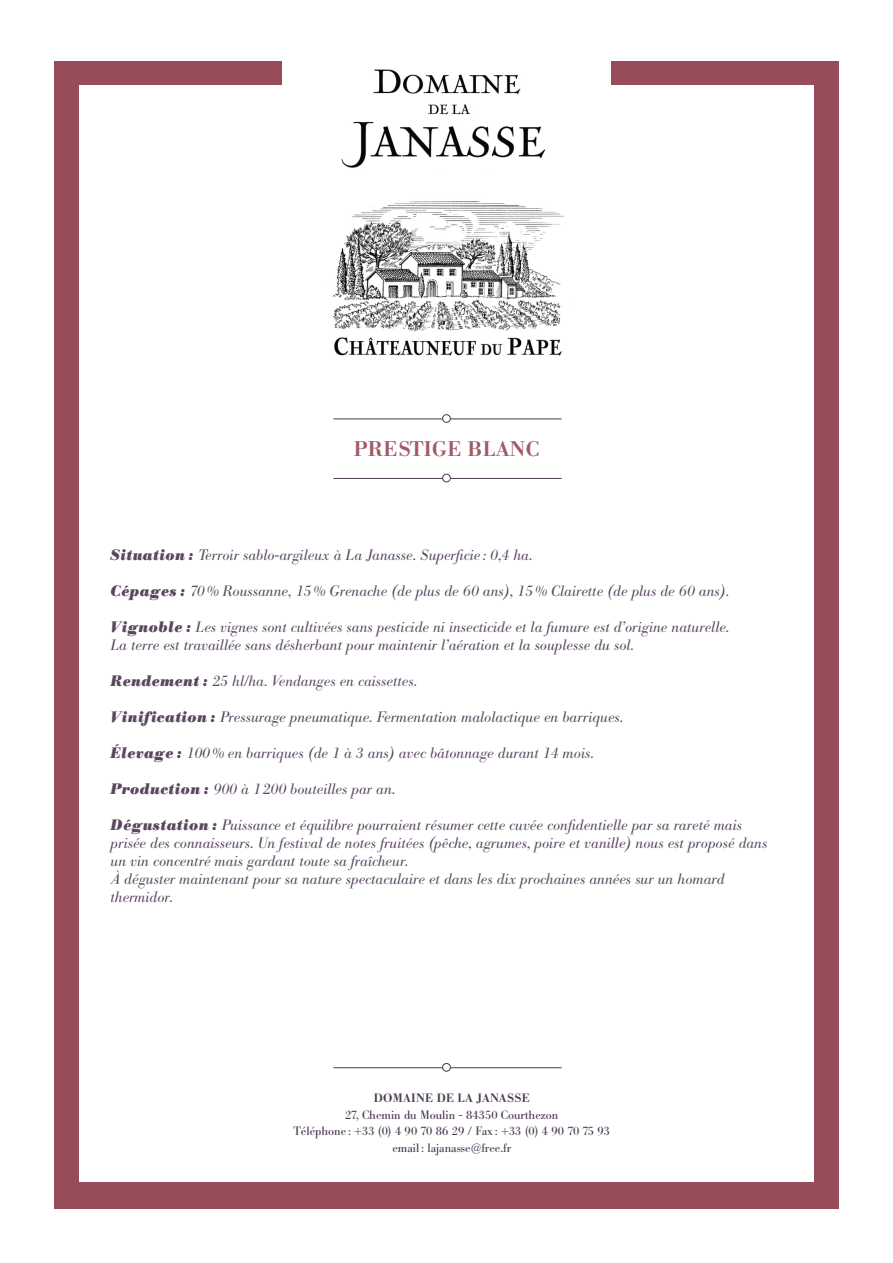
<style>
.page{position:relative;width:893px;height:1263px;background:#fff}
.page>*{position:absolute;margin:0;border:0;box-sizing:border-box;transform-origin:0 0}
.t1{font:500 21px "Bodoni BE";letter-spacing:.02em;color:#a05a65}
.t2{font:italic 300 15px/18px "Bodoni BE";color:#5a475f}
.t3{font:12px/16.5px "Bodoni BE";color:#4b3850;text-align:center}
.t4{font:500 12px "Bodoni BE";letter-spacing:.02em;color:#4b3850}
.s1{font-weight:700}
</style>
<div class="page">
<div style="left:54px;top:61px;width:785px;height:1148px;background:#984c5a"></div>
<div style="left:79px;top:85px;width:735px;height:1097px;background:#fff"></div>
<img style="left:283px;top:61px;width:327px;height:295px">
<hr style="left:333px;top:1067px;width:229px;height:1px;background:#4b3850">
<div style="left:443px;top:1063px;width:7px;height:8px;background:#fff;border-radius:50%"></div>
<div style="left:442px;top:1063px;width:9px;height:8px;border:1px solid #4b3850;border-radius:50%"></div>
<hr style="left:333px;top:478px;width:229px;height:1px;background:#4b3850">
<div style="left:443px;top:474px;width:7px;height:8px;background:#fff;border-radius:50%"></div>
<div style="left:442px;top:474px;width:9px;height:8px;border:1px solid #4b3850;border-radius:50%"></div>
<hr style="left:333px;top:418px;width:229px;height:1px;background:#4b3850">
<div style="left:443px;top:415px;width:7px;height:7px;background:#fff;border-radius:50%"></div>
<div style="left:442px;top:414px;width:9px;height:9px;border:1px solid #4b3850;border-radius:50%"></div>
<h1 class="t1" style="left:354px;top:437px;width:187px">PRESTIGE BLANC</h1>
<p class="t2" style="left:111px;top:546px;width:423px"><span class="s1">Situation :</span> Terroir sablo-argileux à La Janasse. Superficie : 0,4 ha.</p>
<p class="t2" style="left:111px;top:582px;width:620px"><span class="s1">Cépages :</span> 70% Roussanne, 15% Grenache (de plus de 60 ans), 15% Clairette (de plus de 60 ans).</p>
<p class="t2" style="left:111px;top:618px;width:620px"><span class="s1">Vignoble :</span> Les vignes sont cultivées sans pesticide ni insecticide et la fumure est d’origine naturelle.<br>La terre est travaillée sans désherbant pour maintenir l’aération et la souplesse du sol.</p>
<p class="t2" style="left:111px;top:672px;width:308px"><span class="s1">Rendement :</span> 25 hl/ha. Vendanges en caissettes.</p>
<p class="t2" style="left:111px;top:708px;width:514px"><span class="s1">Vinification :</span> Pressurage pneumatique. Fermentation malolactique en barriques.</p>
<p class="t2" style="left:111px;top:744px;width:485px"><span class="s1">Élevage :</span> 100% en barriques (de 1 à 3 ans) avec bâtonnage durant 14 mois.</p>
<p class="t2" style="left:111px;top:780px;width:286px"><span class="s1">Production :</span> 900 à 1200 bouteilles par an.</p>
<p class="t2" style="left:111px;top:816px;width:658px"><span class="s1">Dégustation :</span> Puissance et équilibre pourraient résumer cette cuvée confidentielle par sa rareté mais prisée des connaisseurs. Un festival de notes fruitées (pêche, agrumes, poire et vanille) nous est proposé dans un vin concentré mais gardant toute sa fraîcheur.<br>À déguster maintenant pour sa nature spectaculaire et dans les dix prochaines années sur un homard thermidor.</p>
<p class="t4" style="left:374px;top:1091px;width:158px">DOMAINE DE LA JANASSE</p>
<p class="t3" style="left:293px;top:1106px;width:318px">27, Chemin du Moulin - 84350 Courthezon<br>Téléphone : +33 (0) 4 90 70 86 29 / Fax : +33 (0) 4 90 70 75 93 email: lajanasse@free.fr</p>
</div>
